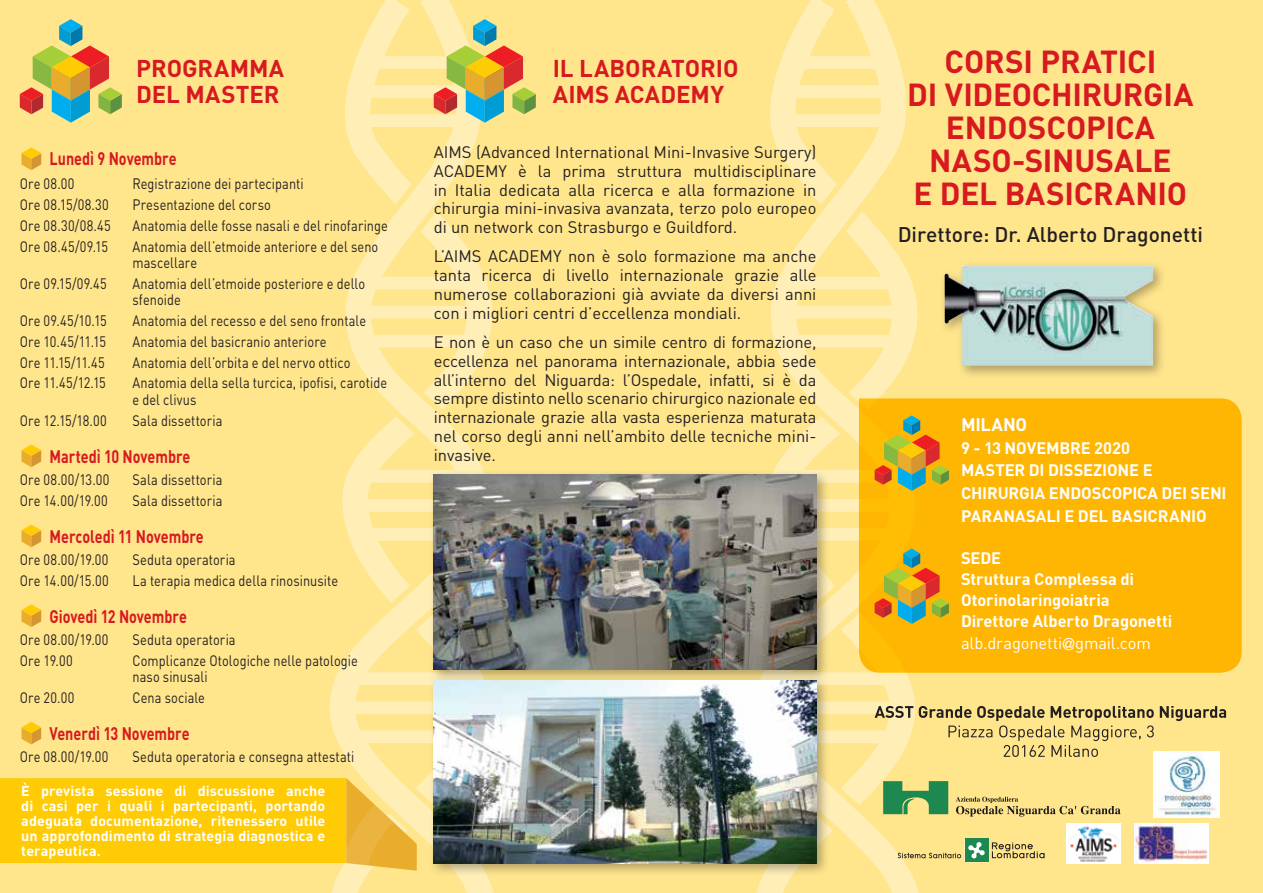
<style>
.page{position:relative;width:1263px;height:893px;background:#ffe58c}
.page>*{position:absolute;margin:0;border:0;box-sizing:border-box;transform-origin:0 0}
.t1{font:700 31.5px/33px "DIN";letter-spacing:-.005em;color:#d71920;text-align:center}
.t2{font:700 24px/25.5px "DIN";color:#d71920}
.t3{font:500 21px "DIN";letter-spacing:-.005em;color:#231f20}
.t4{font:700 18px "DIN";color:#d71920;scale:.8 1}
.t5{font:700 18px "DIN";letter-spacing:-.01em;color:#fff}
.t6{font:16.5px/18.8px "DIN";color:#231f20;text-align:justify}
.t7{font:700 16.5px/22.5px "DIN";letter-spacing:-.005em;color:#fff}
.t8{font:16.5px "DIN";letter-spacing:-.01em;color:#fff}
.t9{font:15px/16.5px "DIN";letter-spacing:.005em;color:#231f20;scale:.85 1}
.t10{font:15px "DIN";letter-spacing:-.015em;color:#231f20;scale:.85 1}
.t11{font:15px "DIN";letter-spacing:.025em;color:#231f20;scale:.85 1}
.t12{font:700 14.25px/15px "DIN";letter-spacing:.01em;color:#fff;text-align:justify}
.s1{font-family:"Helvetica Neue LT Std"}
</style>
<div class="page">
<svg style="left:756px;top:0;width:165px;height:893px"></svg>
<svg style="left:329px;top:0;width:165px;height:893px"></svg>
<svg style="left:875px;top:706px;width:38px;height:12px"></svg>
<svg style="left:1160px;top:706px;width:66px;height:15px"></svg>
<svg style="left:919px;top:706px;width:235px;height:51px"></svg>
<div style="left:940px;top:261px;width:227px;height:118px;background:#231f20;opacity:.35"></div>
<img style="left:945px;top:266px;width:208px;height:100px">
<div style="left:859px;top:398px;width:383px;height:275px;background:#ffb602"></div>
<svg style="left:0;top:778px;width:417px;height:115px"></svg>
<div style="left:429px;top:469px;width:401px;height:214px;background:#231f20;opacity:.35"></div>
<img style="left:434px;top:474px;width:382px;height:196px">
<div style="left:429px;top:676px;width:401px;height:200px;background:#231f20;opacity:.35"></div>
<img style="left:434px;top:680px;width:382px;height:183px">
<svg style="left:956px;top:797px;width:164px;height:19px"></svg>
<svg style="left:883px;top:781px;width:65px;height:33px"></svg>
<img style="left:1154px;top:752px;width:66px;height:66px">
<img style="left:1066px;top:824px;width:54px;height:39px">
<img style="left:1135px;top:824px;width:73px;height:39px">
<svg style="left:992px;top:842px;width:52px;height:16px"></svg>
<svg style="left:898px;top:853px;width:63px;height:5px"></svg>
<div style="left:964px;top:838px;width:24px;height:24px;background:#1d8850"></div>
<svg style="left:968px;top:842px;width:17px;height:17px"></svg>
<svg style="left:875px;top:415px;width:74px;height:76px;background:#cba22c"></svg>
<svg style="left:434px;top:19px;width:102px;height:104px"></svg>
<svg style="left:20px;top:19px;width:102px;height:104px"></svg>
<svg style="left:875px;top:549px;width:74px;height:75px;background:#caa12d"></svg>
<svg style="left:22px;top:147px;width:19px;height:23px"></svg>
<svg style="left:22px;top:444px;width:19px;height:23px"></svg>
<svg style="left:22px;top:524px;width:19px;height:23px"></svg>
<svg style="left:22px;top:604px;width:19px;height:23px"></svg>
<svg style="left:22px;top:722px;width:19px;height:22px"></svg>
<h2 class="t2" style="left:136px;top:55px;width:150px">PROGRAMMA<br>DEL MASTER</h2>
<p class="t4" style="left:50px;top:147px;width:160px">Lunedì 9 Novembre</p>
<p class="t9" style="left:20px;top:175px;width:66px">Ore 08.00</p>
<p class="t9" style="left:132px;top:175px;width:203px">Registrazione dei partecipanti</p>
<p class="t9" style="left:20px;top:196px;width:106px">Ore 08.15/08.30</p>
<p class="t9" style="left:132px;top:196px;width:164px">Presentazione del corso</p>
<p class="t11" style="left:20px;top:216px;width:109px">Ore 08.30/08.45</p>
<p class="t9" style="left:132px;top:217px;width:302px">Anatomia delle fosse nasali e del rinofaringe</p>
<p class="t9" style="left:20px;top:238px;width:105px">Ore 08.45/09.15</p>
<p class="t9" style="left:132px;top:238px;width:291px">Anatomia dell’etmoide anteriore e del seno mascellare</p>
<p class="t9" style="left:20px;top:275px;width:104px">Ore 09.15/09.45</p>
<p class="t9" style="left:132px;top:275px;width:275px">Anatomia dell’etmoide posteriore e dello sfenoide</p>
<p class="t9" style="left:20px;top:312px;width:104px">Ore 09.45/10.15</p>
<p class="t9" style="left:132px;top:312px;width:277px">Anatomia del recesso e del seno frontale</p>
<p class="t9" style="left:20px;top:333px;width:103px">Ore 10.45/11.15</p>
<p class="t9" style="left:132px;top:333px;width:230px">Anatomia del basicranio anteriore</p>
<p class="t10" style="left:20px;top:353px;width:102px">Ore 11.15/11.45</p>
<p class="t9" style="left:132px;top:354px;width:258px">Anatomia dell’orbita e del nervo ottico</p>
<p class="t10" style="left:20px;top:374px;width:103px">Ore 11.45/12.15</p>
<p class="t9" style="left:132px;top:374px;width:301px">Anatomia della sella turcica, ipofisi, carotide e del clivus</p>
<p class="t9" style="left:20px;top:412px;width:104px">Ore 12.15/18.00</p>
<p class="t9" style="left:132px;top:412px;width:107px">Sala dissettoria</p>
<p class="t4" style="left:50px;top:444px;width:178px">Martedì 10 Novembre</p>
<p class="t9" style="left:20px;top:471px;width:107px">Ore 08.00/13.00</p>
<p class="t9" style="left:132px;top:471px;width:107px">Sala dissettoria</p>
<p class="t9" style="left:20px;top:492px;width:105px">Ore 14.00/19.00</p>
<p class="t9" style="left:132px;top:492px;width:107px">Sala dissettoria</p>
<p class="t4" style="left:50px;top:524px;width:194px">Mercoledì 11 Novembre</p>
<p class="t9" style="left:20px;top:551px;width:106px">Ore 08.00/19.00</p>
<p class="t9" style="left:132px;top:551px;width:123px">Seduta operatoria</p>
<p class="t9" style="left:20px;top:572px;width:106px">Ore 14.00/15.00</p>
<p class="t9" style="left:132px;top:572px;width:243px">La terapia medica della rinosinusite</p>
<p class="t4" style="left:50px;top:604px;width:173px">Giovedì 12 Novembre</p>
<p class="t9" style="left:20px;top:631px;width:106px">Ore 08.00/19.00</p>
<p class="t9" style="left:132px;top:631px;width:123px">Seduta operatoria</p>
<p class="t9" style="left:20px;top:652px;width:64px">Ore 19.00</p>
<p class="t9" style="left:132px;top:652px;width:267px">Complicanze Otologiche nelle patologie naso sinusali</p>
<p class="t9" style="left:20px;top:689px;width:66px">Ore 20.00</p>
<p class="t9" style="left:132px;top:689px;width:87px">Cena sociale</p>
<p class="t4" style="left:50px;top:721px;width:177px">Venerdì 13 Novembre</p>
<p class="t9" style="left:20px;top:748px;width:106px">Ore 08.00/19.00</p>
<p class="t9" style="left:132px;top:748px;width:262px">Seduta operatoria e consegna attestati</p>
<p class="t12" style="left:21px;top:783px;width:306px">È prevista sessione di discussione anche di casi per i quali i partecipanti, portando adeguata documentazione, ritenessero utile un approfondimento di strategia diagnostica e terapeutica.</p>
<h2 class="t2" style="left:553px;top:55px;width:187px">IL LABORATORIO<br>AIMS ACADEMY</h2>
<p class="t6" style="left:434px;top:142px;width:384px">AIMS (Advanced International Mini-Invasive Surgery)<br>ACADEMY è la prima struttura multidisciplinare in Italia dedicata alla ricerca e alla formazione in chirurgia mini-invasiva avanzata, terzo polo europeo di un network con Strasburgo e Guildford.</p>
<p class="t6" style="left:434px;top:247px;width:384px">L’AIMS ACADEMY non è solo formazione ma anche tanta ricerca di livello internazionale grazie alle numerose collaborazioni già avviate da diversi anni con i migliori centri d’eccellenza mondiali.</p>
<p class="t6" style="left:434px;top:332px;width:384px">E non è un caso che un simile centro di formazione, eccellenza nel panorama internazionale, abbia sede all’interno del Niguarda: l’Ospedale, infatti, si è da sempre distinto nello scenario chirurgico nazionale ed internazionale grazie alla vasta esperienza maturata nel corso degli anni nell’ambito delle tecniche mini&shy;invasive.</p>
<h1 class="t1" style="left:907px;top:44px;width:288px">CORSI PRATICI<br>DI VIDEOCHIRURGIA<br>ENDOSCOPICA<br>NASO-SINUSALE<br>E DEL BASICRANIO</h1>
<h3 class="t3" style="left:898px;top:221px;width:307px">Direttore: Dr. Alberto Dragonetti</h3>
<p class="t5" style="left:961px;top:413px;width:68px">MILANO</p>
<p class="t7" style="left:961px;top:436px;width:267px">9 - 13 NOVEMBRE 2020<br>MASTER DI DISSEZIONE E<br>CHIRURGIA ENDOSCOPICA DEI SENI<br>PARANASALI E DEL BASICRANIO</p>
<p class="t7" style="left:961px;top:546px;width:213px;line-height:21px">SEDE<br>Struttura Complessa di<br>Otorinolaringoiatria<br>Direttore Alberto Dragonetti</p>
<p class="t8" style="left:961px;top:633px;width:191px">alb.dragonetti<span class="s1">@</span>gmail.com</p>
</div>
